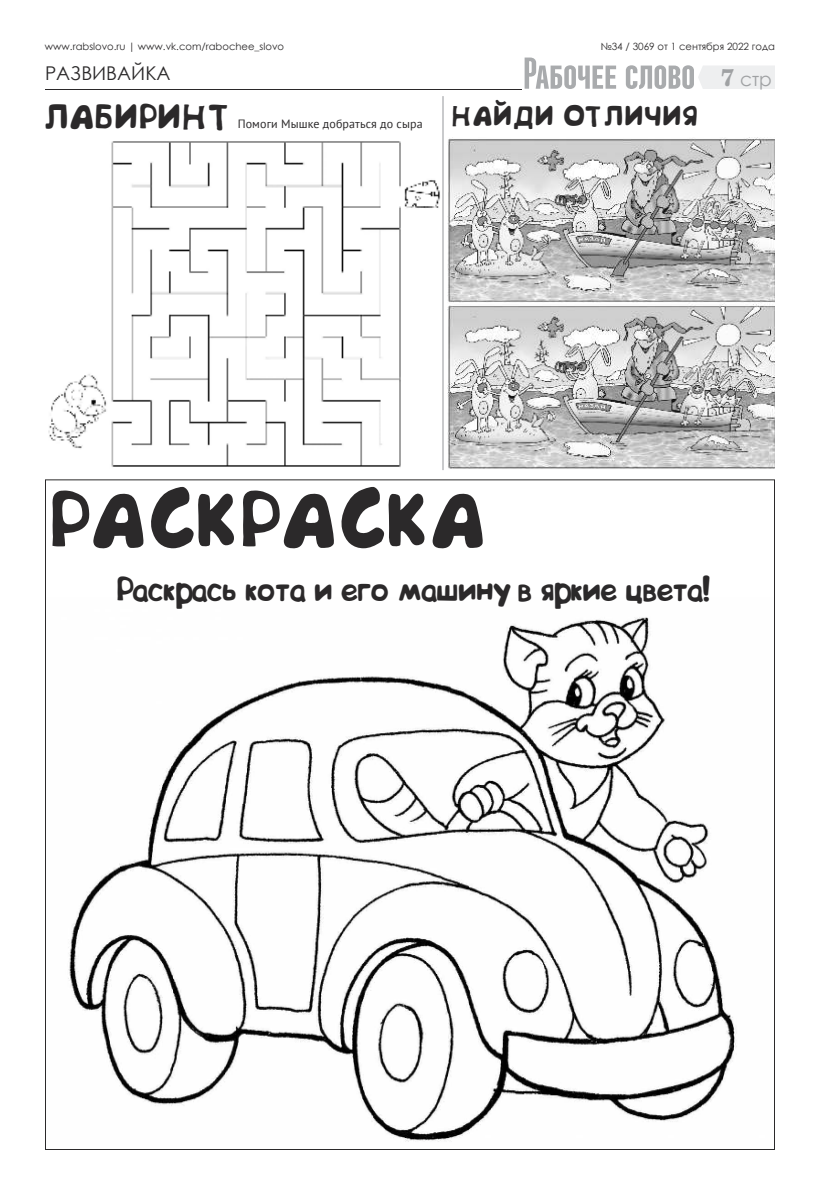
<style>
.page{position:relative;width:820px;height:1190px;background:#fff}
.page>*{position:absolute;margin:0;border:0;box-sizing:border-box;transform-origin:0 0}
.t1{font:70px "BIP";letter-spacing:.075em;color:#2b292a}
.t2{font:31px "BIP";letter-spacing:.075em;color:#2b292a}
.t3{font:30px "BIP";color:#2b292a}
.t4{font:19px "Century Gothic";color:#2b292a}
.t5{font:19px "Century Gothic";color:#9fa1a3}
.t6{font:12px "PT Sans";letter-spacing:.01em;color:#2b292a}
.t7{font:10px "Century Gothic";color:#2b292a}
.s1{font-family:"New Century Schlbk";font-weight:700;font-size:24px}
</style>
<div class="page">
<hr style="left:45px;top:89px;width:477px;height:1px;background:#2b292a">
<svg style="left:525px;top:58px;width:250px;height:31px"></svg>
<img style="left:68px;top:617px;width:669px;height:525px">
<img style="left:48px;top:141px;width:392px;height:326px">
<hr style="left:443px;top:96px;width:1px;height:374px;background:#95979a">
<img style="left:448px;top:138px;width:327px;height:331px">
<p class="t7" style="left:45px;top:39px;width:241px">www.rabslovo.ru | www.vk.com/rabochee_slovo</p>
<p class="t7" style="left:601px;top:39px;width:176px">№34 / 3069 от 1 сентября 2022 года</p>
<h3 class="t5" style="left:721px;top:66px;width:53px"><span class="s1">7</span> стр</h3>
<h3 class="t4" style="left:45px;top:59px;width:127px">РАЗВИВАЙКА</h3>
<h2 class="t2" style="left:45px;top:93px;width:186px">ЛАБИРИНТ</h2>
<p class="t6" style="left:238px;top:116px;width:461px">Помоги Мышке добраться до сыра <sup>НАЙДИ</sup> <sup>ОТЛИЧИЯ</sup></p>
<h1 class="t1" style="left:50px;top:467px;width:434px">РАСКРАСКА</h1>
<h3 class="t3" style="left:117px;top:566px;width:595px">Раскрась кота и его машину в яркие цвета!</h3>
</div>
